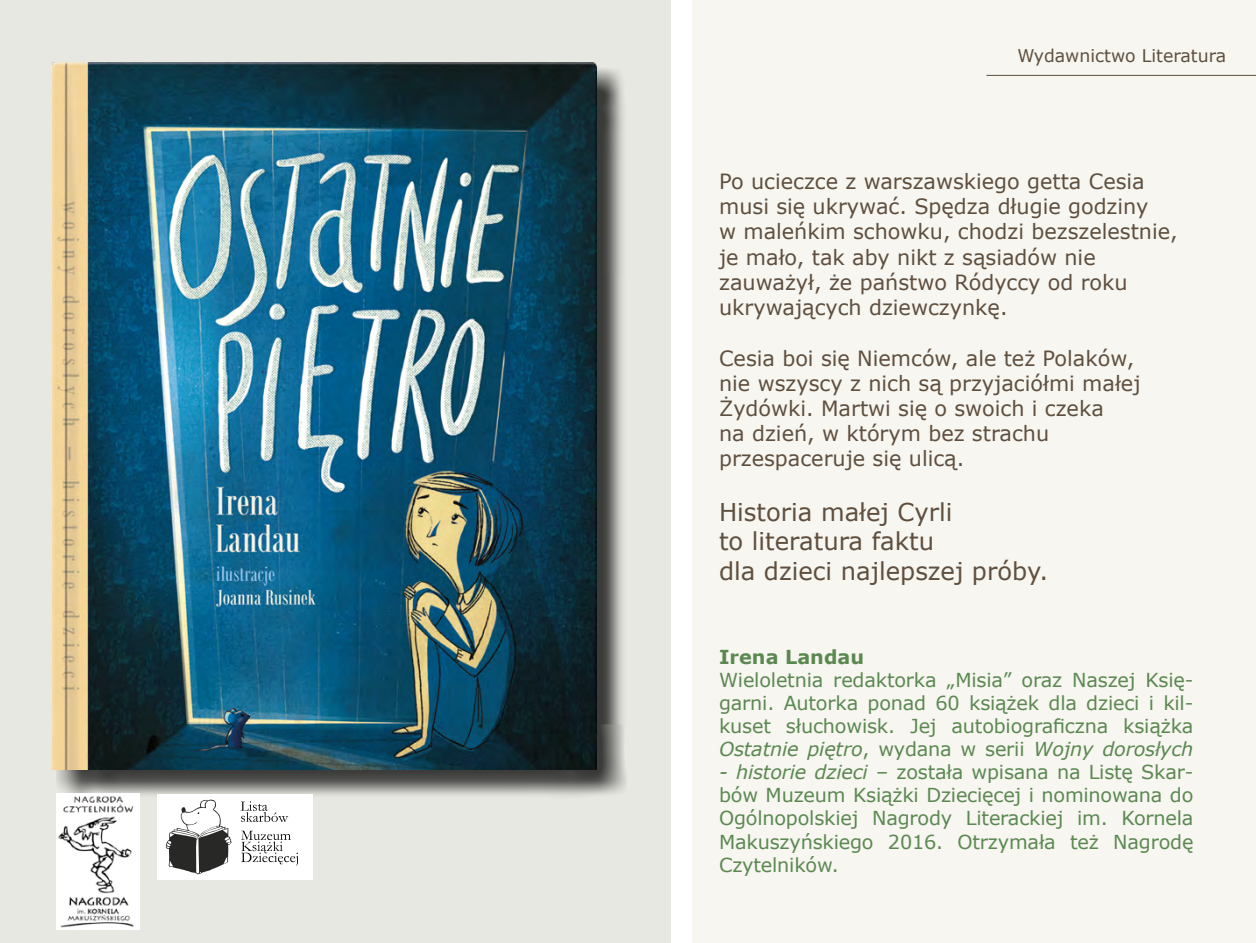
<style>
.page{position:relative;width:1256px;height:943px;background:#fff}
.page>*{position:absolute;margin:0;border:0;box-sizing:border-box;transform-origin:0 0}
.t1{font:24.5px/29.4px "Verdana";color:#5f4f3f}
.t2{font:21px/25.2px "Verdana";color:#5f4f3f}
.t3{font:19.25px/23.1px "Verdana";letter-spacing:-.01em;color:#5b8851;text-align:justify}
.t4{font:700 19.25px "Verdana";color:#5b8851}
.t5{font:17.5px "Verdana";color:#5f4f3f}
.s1{font-style:italic}
</style>
<div class="page">
<div style="left:692px;top:0;width:563px;height:943px;background:#f7f6f1"></div>
<hr style="left:986px;top:75px;width:269px;height:1px;background:#5f4f3f">
<div style="left:0;top:0;width:670px;height:943px;background:#e8e8e2"></div>
<div style="left:56px;top:65px;width:570px;height:734px;background:#000;opacity:.75"></div>
<img style="left:52px;top:62px;width:544px;height:707px">
<div style="left:158px;top:794px;width:155px;height:85px;background:#fff"></div>
<svg style="left:166px;top:799px;width:66px;height:75px"></svg>
<svg style="left:241px;top:830px;width:57px;height:35px"></svg>
<svg style="left:240px;top:801px;width:48px;height:21px"></svg>
<img style="left:57px;top:794px;width:82px;height:135px">
<p class="t5" style="left:1017px;top:43px;width:210px">Wydawnictwo Literatura</p>
<p class="t2" style="left:719px;top:169px;width:460px">Po ucieczce z warszawskiego getta Cesia musi się ukrywać. Spędza długie godziny<br>w maleńkim schowku, chodzi bezszelestnie, je mało, tak aby nikt z sąsiadów nie zauważył, że państwo Ródyccy od roku ukrywających dziewczynkę.</p>
<p class="t2" style="left:719px;top:345px;width:423px">Cesia boi się Niemców, ale też Polaków, nie wszyscy z nich są przyjaciółmi małej Żydówki. Martwi się o swoich i czeka<br>na dzień, w którym bez strachu przespaceruje się ulicą.</p>
<p class="t1" style="left:719px;top:497px;width:330px">Historia małej Cyrli<br>to literatura faktu<br>dla dzieci najlepszej próby.</p>
<p class="t4" style="left:719px;top:643px;width:146px">Irena Landau</p>
<p class="t3" style="left:719px;top:668px;width:476px">Wieloletnia redaktorka „Misia” oraz Naszej Księ&shy;garni. Autorka ponad 60 książek dla dzieci i kil&shy;kuset słuchowisk. Jej autobiograficzna książka <span class="s1">Ostatnie piętro</span>, wydana w serii <span class="s1">Wojny dorosłych</span></p>
<p class="t3" style="left:719px;top:760px;width:476px"><span class="s1">- historie dzieci</span> – została wpisana na Listę Skar&shy;bów Muzeum Książki Dziecięcej i nominowana do Ogólnopolskiej Nagrody Literackiej im. Kornela Makuszyńskiego 2016. Otrzymała też Nagrodę Czytelników.</p>
</div>
